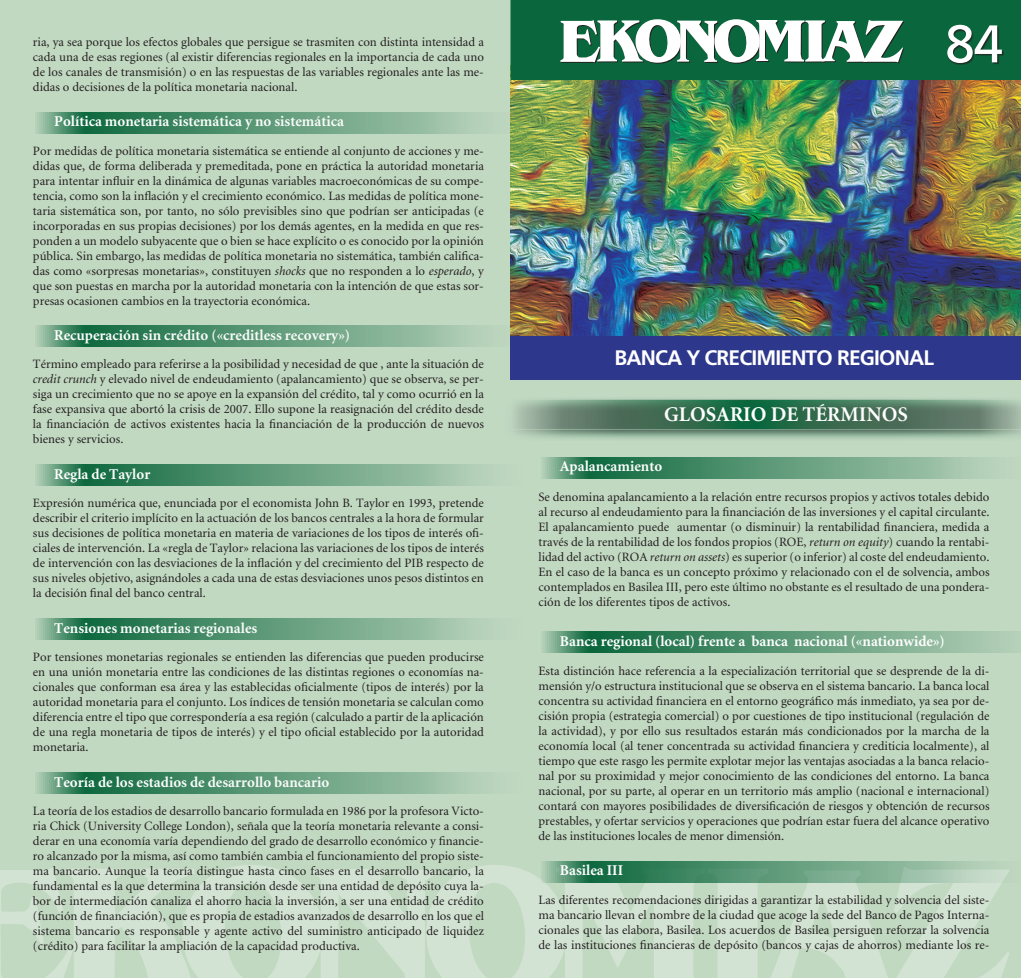
<style>
.page{position:relative;width:1021px;height:978px;background:#fff}
.page>*{position:absolute;margin:0;border:0;box-sizing:border-box;transform-origin:0 0}
.t1{font:52.95px "Frutiger";color:#fff}
.t2{font:700 21px "Frutiger";letter-spacing:-.04em;color:#fff}
.t3{font:700 21px "Minion";color:#fff}
.t4{font:700 15px "Minion";color:#fff}
.t5{font:12.75px/15px "Minion";color:#231f20;text-align:justify}
.s1{font-style:italic}
</style>
<div class="page">
<div style="left:0;top:0;width:1020px;height:978px;background:#c1d8c1"></div>
<svg style="left:0;top:865px;width:1009px;height:113px"></svg>
<svg style="left:543px;top:457px;width:445px;height:21px;background:#619c7b"></svg>
<svg style="left:543px;top:631px;width:476px;height:21px;background:#5f9a79"></svg>
<svg style="left:538px;top:861px;width:471px;height:21px;background:#6aa182"></svg>
<svg style="left:37px;top:112px;width:445px;height:21px;background:#619c7b"></svg>
<svg style="left:37px;top:326px;width:445px;height:21px;background:#619c7b"></svg>
<svg style="left:37px;top:465px;width:445px;height:21px;background:#619c7b"></svg>
<svg style="left:37px;top:619px;width:445px;height:21px;background:#619c7b"></svg>
<svg style="left:37px;top:772px;width:445px;height:22px;background:#619c7b"></svg>
<svg style="left:515px;top:399px;width:505px;height:40px;background:#608970"></svg>
<img style="left:510px;top:80px;width:510px;height:256px">
<div style="left:510px;top:336px;width:510px;height:43px;background:#2d378b"></div>
<div style="left:510px;top:0;width:510px;height:80px;background:#0a663c"></div>
<svg style="left:560px;top:19px;width:344px;height:46px;background:#91b5a4"></svg>
<div style="left:947px;top:26px;width:57px;height:39px;background:#231f20;opacity:.75"></div>
<p class="t5" style="left:33px;top:35px;width:452px">ria, ya sea porque los efectos globales que persigue se trasmiten con distinta intensidad a cada una de esas regiones (al existir diferencias regionales en la importancia de cada uno de los canales de transmisión) o en las respuestas de las variables regionales ante las me&shy;didas o decisiones de la política monetaria nacional.</p>
<p class="t4" style="left:54px;top:114px;width:291px">política monetaria sistemática y no sistemática</p>
<p class="t5" style="left:33px;top:144px;width:452px">Por medidas de política monetaria sistemática se entiende al conjunto de acciones y me&shy;didas que, de forma deliberada y premeditada, pone en práctica la autoridad monetaria para intentar influir en la dinámica de algunas variables macroeconómicas de su compe&shy;tencia, como son la inflación y el crecimiento económico. Las medidas de política mone&shy;taria sistemática son, por tanto, no sólo previsibles sino que podrían ser anticipadas (e incorporadas en sus propias decisiones) por los demás agentes, en la medida en que res&shy;ponden a un modelo subyacente que o bien se hace explícito o es conocido por la opinión pública. Sin embargo, las medidas de política monetaria no sistemática, también califica&shy;das como «sorpresas monetarias», constituyen <span class="s1">shocks</span> que no responden a lo <span class="s1">esperado</span>, y que son puestas en marcha por la autoridad monetaria con la intención de que estas sor&shy;presas ocasionen cambios en la trayectoria económica.</p>
<p class="t4" style="left:54px;top:328px;width:297px">recuperación sin crédito («creditless recovery»)</p>
<p class="t5" style="left:33px;top:357px;width:452px">Término empleado para referirse a la posibilidad y necesidad de que , ante la situación de <span class="s1">credit crunch</span> y elevado nivel de endeudamiento (apalancamiento) que se observa, se per&shy;siga un crecimiento que no se apoye en la expansión del crédito, tal y como ocurrió en la fase expansiva que abortó la crisis de 2007. Ello supone la reasignación del crédito desde la financiación de activos existentes hacia la financiación de la producción de nuevos bienes y servicios.</p>
<p class="t4" style="left:54px;top:467px;width:98px">regla de Taylor</p>
<p class="t5" style="left:33px;top:496px;width:452px">Expresión numérica que, enunciada por el economista John B. Taylor en 1993, pretende describir el criterio implícito en la actuación de los bancos centrales a la hora de formular sus decisiones de política monetaria en materia de variaciones de los tipos de interés ofi&shy;ciales de intervención. La «regla de Taylor» relaciona las variaciones de los tipos de interés de intervención con las desviaciones de la inflación y del crecimiento del PIB respecto de sus niveles objetivo, asignándoles a cada una de estas desviaciones unos pesos distintos en la decisión final del banco central.</p>
<p class="t4" style="left:54px;top:620px;width:205px">tensiones monetarias regionales</p>
<p class="t5" style="left:33px;top:650px;width:452px">Por tensiones monetarias regionales se entienden las diferencias que pueden producirse en una unión monetaria entre las condiciones de las distintas regiones o economías na&shy;cionales que conforman esa área y las establecidas oficialmente (tipos de interés) por la autoridad monetaria para el conjunto. Los índices de tensión monetaria se calculan como diferencia entre el tipo que correspondería a esa región (calculado a partir de la aplicación de una regla monetaria de tipos de interés) y el tipo oficial establecido por la autoridad monetaria.</p>
<p class="t4" style="left:54px;top:774px;width:276px">teoría de los estadios de desarrollo bancario</p>
<p class="t5" style="left:33px;top:804px;width:452px">La teoría de los estadios de desarrollo bancario formulada en 1986 por la profesora Victo&shy;ria Chick (University College London), señala que la teoría monetaria relevante a consi&shy;derar en una economía varía dependiendo del grado de desarrollo económico y financie&shy;ro alcanzado por la misma, así como también cambia el funcionamiento del propio siste&shy;ma bancario. Aunque la teoría distingue hasta cinco fases en el desarrollo bancario, la fundamental es la que determina la transición desde ser una entidad de depósito cuya la&shy;bor de intermediación canaliza el ahorro hacia la inversión, a ser una entidad de crédito (función de financiación), que es propia de estadios avanzados de desarrollo en los que el sistema bancario es responsable y agente activo del suministro anticipado de liquidez (crédito) para facilitar la ampliación de la capacidad productiva.</p>
<h1 class="t1" style="left:945px;top:13px;width:59px">84</h1>
<h2 class="t2" style="left:614px;top:346px;width:321px">BANCA Y CRECIMIENTO REGIONAL</h2>
<h2 class="t3" style="left:664px;top:404px;width:245px">GLOSARIO DE TÉRMINOS</h2>
<p class="t4" style="left:560px;top:459px;width:104px">apalancamiento</p>
<p class="t5" style="left:538px;top:490px;width:452px">Se denomina apalancamiento a la relación entre recursos propios y activos totales debido al recurso al endeudamiento para la financiación de las inversiones y el capital circulante.<br>El apalancamiento puede aumentar (o disminuir) la rentabilidad financiera, medida a través de la rentabilidad de los fondos propios (ROE, <span class="s1">return on equity</span>) cuando la rentabi&shy;lidad del activo (ROA <span class="s1">return on assets</span>) es superior (o inferior) al coste del endeudamiento.<br>En el caso de la banca es un concepto próximo y relacionado con el de solvencia, ambos contemplados en Basilea III, pero este último no obstante es el resultado de una pondera&shy;ción de los diferentes tipos de activos.</p>
<p class="t4" style="left:560px;top:633px;width:386px">banca regional (local) frente a banca nacional («nationwide»)</p>
<p class="t5" style="left:538px;top:664px;width:452px">Esta distinción hace referencia a la especialización territorial que se desprende de la di&shy;mensión y/o estructura institucional que se observa en el sistema bancario. La banca local concentra su actividad financiera en el entorno geográfico más inmediato, ya sea por de&shy;cisión propia (estrategia comercial) o por cuestiones de tipo institucional (regulación de la actividad), y por ello sus resultados estarán más condicionados por la marcha de la economía local (al tener concentrada su actividad financiera y crediticia localmente), al tiempo que este rasgo les permite explotar mejor las ventajas asociadas a la banca relacio&shy;nal por su proximidad y mejor conocimiento de las condiciones del entorno. La banca nacional, por su parte, al operar en un territorio más amplio (nacional e internacional) contará con mayores posibilidades de diversificación de riesgos y obtención de recursos prestables, y ofertar servicios y operaciones que podrían estar fuera del alcance operativo de las instituciones locales de menor dimensión.</p>
<p class="t4" style="left:560px;top:863px;width:65px">basilea III</p>
<p class="t5" style="left:538px;top:893px;width:452px">Las diferentes recomendaciones dirigidas a garantizar la estabilidad y solvencia del siste&shy;ma bancario llevan el nombre de la ciudad que acoge la sede del Banco de Pagos Interna&shy;cionales que las elabora, Basilea. Los acuerdos de Basilea persiguen reforzar la solvencia de las instituciones financieras de depósito (bancos y cajas de ahorros) mediante los re-</p>
</div>
